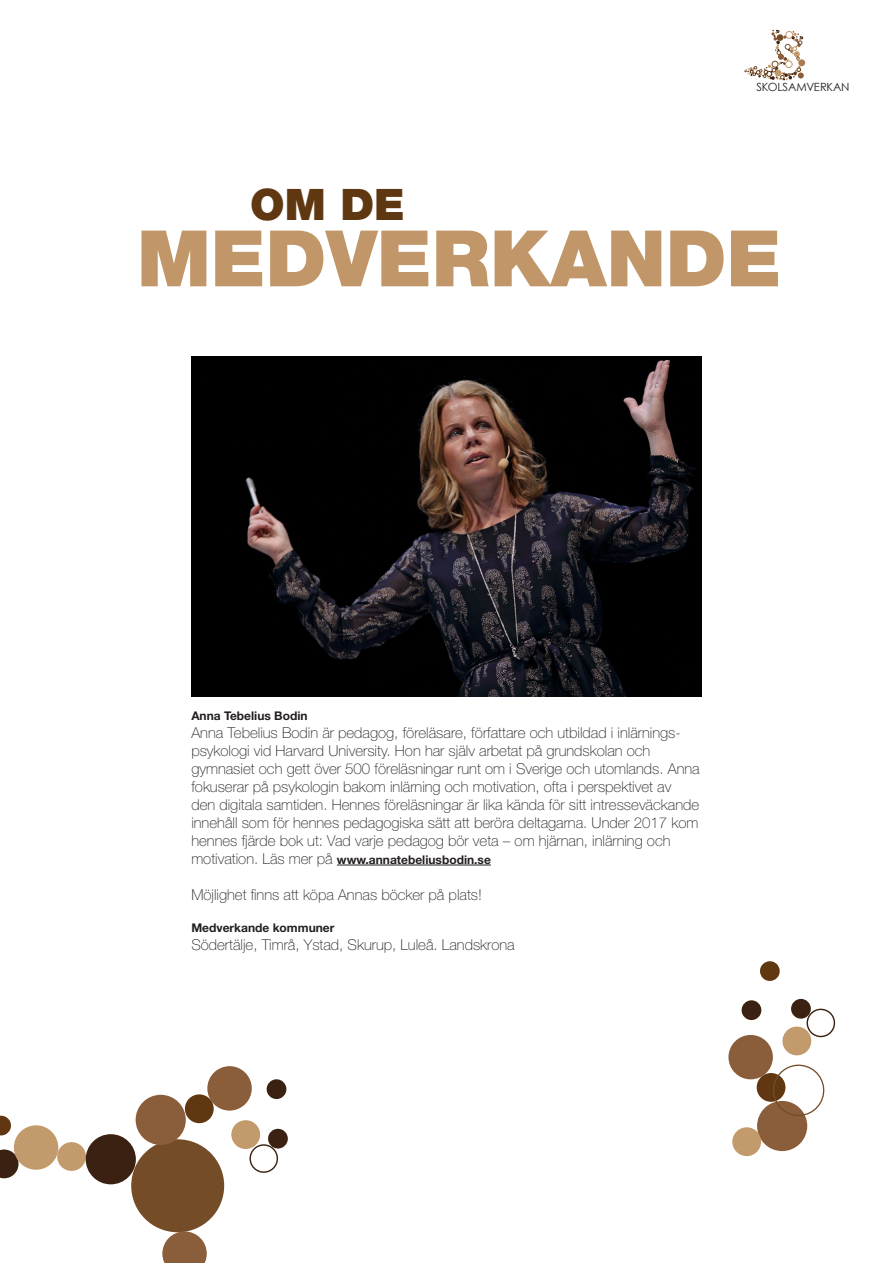
<style>
.page{position:relative;width:893px;height:1263px;background:#fff}
.page>*{position:absolute;margin:0;border:0;box-sizing:border-box;transform-origin:0 0}
.t1{font:900 78px "Helvetica Neue LT Std";color:#c19769}
.t2{font:900 43.5px "Helvetica Neue LT Std";color:#5f3812}
.t3{font:100 15px/18px "Helvetica Neue LT Std";color:#231f20}
.t4{font:700 12px "Helvetica Neue LT Std";color:#231f20}
.t5{font:11.25px "Century Gothic";letter-spacing:-.02em;color:#231f20}
.s1{font-weight:100;font-size:15px}
</style>
<div class="page">
<hr style="left:337px;top:865px;width:154px;height:1px;background:#231f20">
<svg style="left:744px;top:30px;width:60px;height:50px"></svg>
<div style="left:728px;top:1035px;width:45px;height:44px;background:#8a5d3b;border-radius:50%"></div>
<div style="left:757px;top:1073px;width:28px;height:29px;background:#603711;border-radius:50%"></div>
<div style="left:757px;top:1101px;width:50px;height:50px;background:#8a5d3b;border-radius:50%"></div>
<div style="left:732px;top:1127px;width:29px;height:29px;background:#c39a6b;border-radius:50%"></div>
<div style="left:782px;top:1026px;width:29px;height:29px;background:#c39a6b;border-radius:50%"></div>
<div style="left:742px;top:1000px;width:19px;height:20px;background:#3a2111;border-radius:50%"></div>
<div style="left:791px;top:999px;width:20px;height:20px;background:#3a2111;border-radius:50%"></div>
<div style="left:807px;top:1009px;width:28px;height:28px;border:1px solid #3a2111;border-radius:50%"></div>
<svg style="left:760px;top:961px;width:20px;height:20px"></svg>
<svg style="left:771px;top:1064px;width:54px;height:54px"></svg>
<svg style="left:0;top:1149px;width:19px;height:29px"></svg>
<div style="left:14px;top:1125px;width:44px;height:45px;background:#c39a6b;border-radius:50%"></div>
<div style="left:57px;top:1142px;width:29px;height:29px;background:#c39a6b;border-radius:50%"></div>
<div style="left:86px;top:1134px;width:50px;height:50px;background:#3a2111;border-radius:50%"></div>
<div style="left:131px;top:1139px;width:93px;height:93px;background:#744c27;border-radius:50%"></div>
<svg style="left:162px;top:1231px;width:45px;height:32px"></svg>
<svg style="left:0;top:1116px;width:11px;height:19px"></svg>
<div style="left:207px;top:1066px;width:45px;height:44px;background:#8a5d3b;border-radius:50%"></div>
<div style="left:185px;top:1094px;width:29px;height:29px;background:#603711;border-radius:50%"></div>
<div style="left:136px;top:1095px;width:50px;height:50px;background:#8a5d3b;border-radius:50%"></div>
<div style="left:231px;top:1120px;width:29px;height:29px;background:#c39a6b;border-radius:50%"></div>
<div style="left:267px;top:1079px;width:19px;height:20px;background:#3a2111;border-radius:50%"></div>
<div style="left:268px;top:1129px;width:20px;height:19px;background:#3a2111;border-radius:50%"></div>
<div style="left:249px;top:1144px;width:29px;height:29px;border:1px solid #3a2111;border-radius:50%"></div>
<img style="left:191px;top:356px;width:511px;height:340px">
<p class="t5" style="left:757px;top:80px;width:94px">SKOLSAMVERKAN</p>
<p class="t2" style="left:250px;top:179px;width:156px">OM DE</p>
<p class="t1" style="left:137px;top:212px;width:646px">MEDVERKANDE</p>
<p class="t4" style="left:191px;top:708px;width:118px">Anna Tebelius Bodin</p>
<p class="t3" style="left:191px;top:723px;width:510px">Anna Tebelius Bodin är pedagog, föreläsare, författare och utbildad i inlärnings&shy;psykologi vid Harvard University. Hon har själv arbetat på grundskolan och gymnasiet och gett över 500 föreläsningar runt om i Sverige och utomlands. Anna fokuserar på psykologin bakom inlärning och motivation, ofta i perspektivet av<br>den digitala samtiden. Hennes föreläsningar är lika kända för sitt intresseväckande innehåll som för hennes pedagogiska sätt att beröra deltagarna. Under 2017 kom hennes fjärde bok ut: Vad varje pedagog bör veta – om hjärnan, inlärning och</p>
<p class="t4" style="left:191px;top:852px;width:301px"><span class="s1">motivation. Läs mer på</span> www.annatebeliusbodin.se</p>
<p class="t3" style="left:191px;top:885px;width:292px">Möjlighet finns att köpa Annas böcker på plats!</p>
<p class="t4" style="left:191px;top:920px;width:145px">Medverkande kommuner</p>
<p class="t3" style="left:191px;top:936px;width:325px">Södertälje, Timrå, Ystad, Skurup, Luleå. Landskrona</p>
</div>
